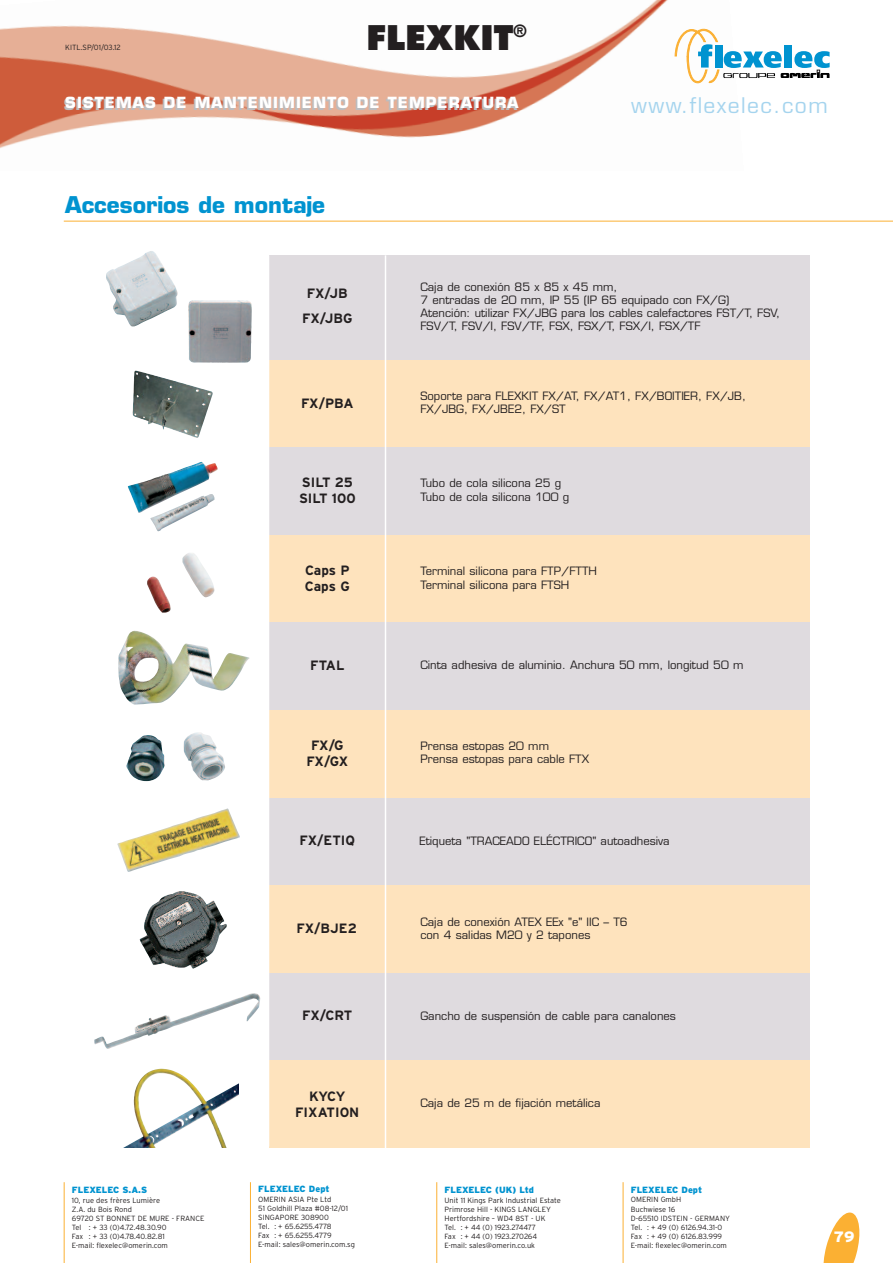
<style>
.page{position:relative;width:893px;height:1263px;background:#fff}
.page>*{position:absolute;margin:0;border:0;box-sizing:border-box;transform-origin:0 0}
.t1{font:800 33px "Futura";color:#231f20}
.t2{font:700 22.5px "Eurostile";color:#0093d0}
.t3{font:21px "Eurostile";letter-spacing:.07em;color:#a5d4ee}
.t4{font:700 15px "Eurostile";letter-spacing:.07em;color:#fff}
.t5{font:900 15px "Interstate";color:#fff}
.t6{font:700 13.5px/16.2px "Interstate";color:#231f20;text-align:center}
.t7{font:11.25px/13.5px "Eurostile";color:#231f20}
.t8{font:900 9px "Interstate";color:#0093d0}
.t9{font:300 7.5px/9px "Interstate";color:#231f20}
</style>
<div class="page">
<img style="left:1px;top:0;width:705px;height:148px">
<svg style="left:675px;top:29px;width:155px;height:88px"></svg>
<hr style="left:64px;top:221px;width:829px;height:1px;background:#fbb033">
<svg style="left:823px;top:1212px;width:37px;height:51px"></svg>
<hr style="left:64px;top:1182px;width:1px;height:81px;background:#fbb033">
<hr style="left:250px;top:1182px;width:1px;height:81px;background:#fbb033">
<hr style="left:436px;top:1182px;width:1px;height:81px;background:#fbb033">
<hr style="left:623px;top:1182px;width:1px;height:81px;background:#fbb033">
<div style="left:269px;top:255px;width:540px;height:105px;background:#dfdbdf"></div>
<div style="left:269px;top:360px;width:540px;height:88px;background:#fee3bd"></div>
<div style="left:269px;top:448px;width:540px;height:87px;background:#dfdbdf"></div>
<div style="left:269px;top:535px;width:540px;height:88px;background:#fee3bd"></div>
<div style="left:269px;top:623px;width:540px;height:87px;background:#dfdbdf"></div>
<div style="left:269px;top:710px;width:540px;height:88px;background:#fee3bd"></div>
<div style="left:269px;top:798px;width:540px;height:87px;background:#dfdbdf"></div>
<div style="left:269px;top:885px;width:540px;height:88px;background:#fee3bd"></div>
<div style="left:269px;top:973px;width:540px;height:88px;background:#dfdbdf"></div>
<div style="left:269px;top:1061px;width:540px;height:87px;background:#fee3bd"></div>
<hr style="left:385px;top:255px;width:1px;height:893px;background:#fff">
<img style="left:94px;top:993px;width:166px;height:56px">
<img style="left:106px;top:251px;width:72px;height:75px">
<img style="left:188px;top:300px;width:62px;height:63px">
<img style="left:148px;top:421px;width:16px;height:8px">
<img style="left:128px;top:462px;width:90px;height:69px">
<img style="left:147px;top:553px;width:68px;height:60px">
<img style="left:118px;top:631px;width:132px;height:74px">
<svg style="left:126px;top:765px;width:7px;height:11px"></svg>
<img style="left:183px;top:732px;width:42px;height:48px">
<img style="left:117px;top:808px;width:123px;height:64px">
<img style="left:140px;top:891px;width:87px;height:78px">
<img style="left:212px;top:1084px;width:26px;height:27px">
<p class="t9" style="left:65px;top:43px;width:57px">KITL.SP/01/03.12</p>
<h1 class="t1" style="left:366px;top:23px;width:162px">FLEXKIT<sup>®</sup></h1>
<h3 class="t4" style="left:65px;top:97px;width:455px">SISTEMAS DE MANTENIMIENTO DE TEMPERATURA</h3>
<h3 class="t3" style="left:631px;top:97px;width:198px">www.flexelec.com</h3>
<h2 class="t2" style="left:65px;top:196px;width:261px">Accesorios de montaje</h2>
<p class="t6" style="left:302px;top:280px;width:52px;line-height:25.5px">FX/JB<br>FX/JBG</p>
<p class="t7" style="left:420px;top:282px;width:361px;line-height:12.8px">Caja de conexión 85 x 85 x 45 mm,<br>7 entradas de 20 mm, IP 55 (IP 65 equipado con FX/G)<br>Atención: utilizar FX/JBG para los cables calefactores FST/T, FSV, FSV/T, FSV/I, FSV/TF, FSX, FSX/T, FSX/I, FSX/TF</p>
<p class="t6" style="left:301px;top:395px;width:54px">FX/PBA</p>
<p class="t7" style="left:420px;top:390px;width:327px">Soporte para FLEXKIT FX/AT, FX/AT1, FX/BOITIER, FX/JB,<br>FX/JBG, FX/JBE2, FX/ST</p>
<p class="t6" style="left:299px;top:474px;width:58px;text-align:left">SILT 25<br>SILT 100</p>
<p class="t7" style="left:420px;top:478px;width:150px">Tubo de cola silicona 25 g<br>Tubo de cola silicona 100 g</p>
<p class="t6" style="left:305px;top:562px;width:46px;text-align:left">Caps P<br>Caps G</p>
<p class="t7" style="left:420px;top:565px;width:178px">Terminal silicona para FTP/FTTH<br>Terminal silicona para FTSH</p>
<p class="t6" style="left:310px;top:657px;width:36px">FTAL</p>
<p class="t7" style="left:420px;top:660px;width:324px">Cinta adhesiva de aluminio. Anchura 50 mm, longitud 50 m</p>
<p class="t6" style="left:306px;top:737px;width:43px">FX/G<br>FX/GX</p>
<p class="t7" style="left:420px;top:740px;width:170px">Prensa estopas 20 mm<br>Prensa estopas para cable FTX</p>
<p class="t6" style="left:300px;top:833px;width:57px">FX/ETIQ</p>
<p class="t7" style="left:419px;top:835px;width:252px">Etiqueta "TRACEADO ELÉCTRICO" autoadhesiva</p>
<p class="t6" style="left:297px;top:920px;width:62px">FX/BJE2</p>
<p class="t7" style="left:420px;top:916px;width:209px">Caja de conexión ATEX EEx "e" IIC – T6 con 4 salidas M20 y 2 tapones</p>
<p class="t6" style="left:302px;top:1008px;width:52px">FX/CRT</p>
<p class="t7" style="left:420px;top:1010px;width:257px">Gancho de suspensión de cable para canalones</p>
<p class="t6" style="left:295px;top:1088px;width:66px">KYCY<br>FIXATION</p>
<p class="t7" style="left:420px;top:1097px;width:182px">Caja de 25 m de fijación metálica</p>
<p class="t8" style="left:72px;top:1184px;width:77px">FLEXELEC S.A.S</p>
<p class="t9" style="left:72px;top:1195px;width:134px">10, rue des frères Lumière<br>Z.A. du Bois Rond<br>69720 ST BONNET DE MURE - FRANCE<br>Tel : + 33 (0)4.72.48.30.90<br>Fax : + 33 (0)4.78.40.82.81<br>E-mail: flexelec@omerin.com</p>
<p class="t8" style="left:258px;top:1184px;width:73px">FLEXELEC Dept</p>
<p class="t9" style="left:258px;top:1195px;width:98px">OMERIN ASIA Pte Ltd<br>51 Goldhill Plaza #08-12/01<br>SINGAPORE 308900<br>Tel. : + 65.6255.4778<br>Fax : + 65.6255.4779<br>E-mail: sales@omerin.com.sg</p>
<p class="t8" style="left:445px;top:1184px;width:91px">FLEXELEC (UK) Ltd</p>
<p class="t9" style="left:445px;top:1195px;width:118px">Unit 11 Kings Park Industrial Estate<br>Primrose Hill - KINGS LANGLEY<br>Hertfordshire – WD4 8ST - UK<br>Tel. : + 44 (0) 1923.274477<br>Fax : + 44 (0) 1923.270264<br>E-mail: sales@omerin.co.uk</p>
<p class="t8" style="left:631px;top:1184px;width:73px">FLEXELEC Dept</p>
<p class="t9" style="left:631px;top:1195px;width:101px">OMERIN GmbH<br>Buchwiese 16<br>D-65510 IDSTEIN - GERMANY<br>Tel. : + 49 (0) 6126.94.31-0<br>Fax : + 49 (0) 6126.83.999<br>E-mail: flexelec@omerin.com</p>
<h3 class="t5" style="left:834px;top:1228px;width:22px">79</h3>
</div>
